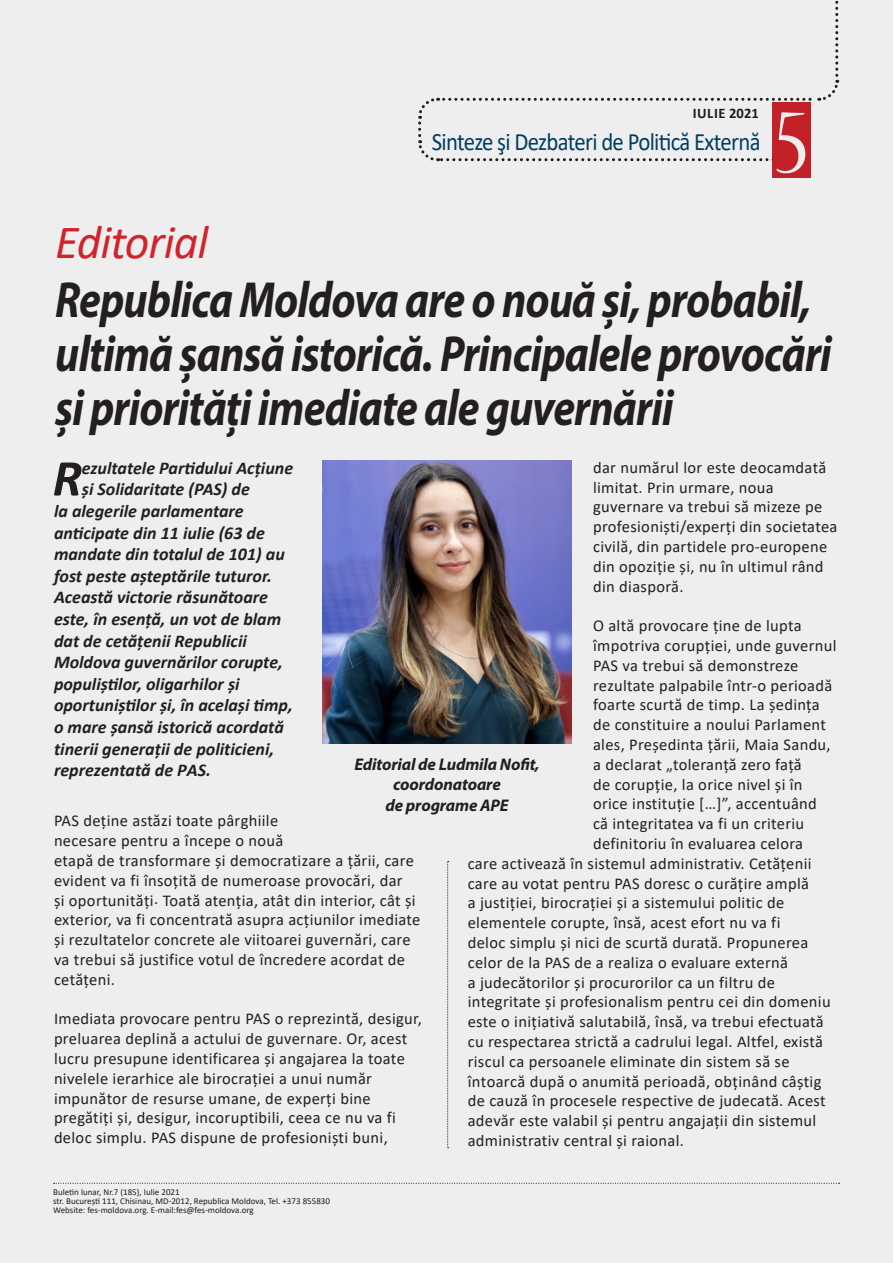
<style>
.page{position:relative;width:893px;height:1263px;background:#eeeeef}
.page>*{position:absolute;margin:0;border:0;box-sizing:border-box;transform-origin:0 0}
.t1{font:condensed 102px "Nueva Std";color:#fff}
.MANSHETA{font:italic 700 52.05px "Calibri";color:#231f20}
.texte{font:italic 700 51px/54px "Myriad Pro";letter-spacing:-.02em;color:#231f20;scale:.85 1}
.texte-2{font:italic 47.85px "Calibri";letter-spacing:-.02em;color:#d1232a}
.t2{font:25.05px "Calibri";letter-spacing:-.03em;color:#014368;scale:.91 1}
.MANSHETA-2{font:italic 700 18px "Calibri";color:#231f20}
.texte-3{font:italic 700 16.95px/20.2px "Myriad Pro";letter-spacing:-.01em;color:#231f20;text-align:center}
.texte-4{font:16.5px/19.8px "Calibri";letter-spacing:.02em;color:#231f20}
.t3{font:700 14.55px "Calibri";letter-spacing:.04em;color:#231f20}
.t4{font:9px/9px "Calibri";color:#231f20}
</style>
<div class="page">
<svg style="left:447px;top:861px;width:2px;height:287px"></svg>
<img style="left:322px;top:460px;width:250px;height:283px">
<p class="t3" style="left:693px;top:103px;width:68px">IULIE 2021</p>
<p class="t1" style="left:775px;top:96px;width:35px">5</p>
<h3 class="t2" style="left:432px;top:124px;width:363px">Sinteze şi Dezbateri de Politică Externă</h3>
<p class="texte-2" style="left:55px;top:209px;width:155px">Editorial</p>
<p class="texte" style="left:55px;top:271px;width:915px">Republica Moldova are o nouă și, probabil, ultimă șansă istorică. Principalele provocări și priorități imediate ale guvernării</p>
<p class="MANSHETA" style="left:53px;top:441px;width:31px">R</p>
<p class="MANSHETA-2" style="left:82px;top:455px;width:213px">ezultatele Partidului Acțiune</p>
<p class="texte-4" style="left:593px;top:457px;width:246px">dar numărul lor este deocamdată limitat. Prin urmare, noua guvernare va trebui să mizeze pe profesioniști/experți din societatea civilă, din partidele pro-europene din opoziție și, nu în ultimul rând din diasporă.</p>
<p class="texte-4" style="left:593px;top:615px;width:210px">O altă provocare ține de lupta</p>
<p class="texte-4" style="left:593px;top:635px;width:245px">împotriva corupției, unde guvernul</p>
<p class="texte-4" style="left:593px;top:655px;width:207px">PAS va trebui să demonstreze</p>
<p class="texte-4" style="left:593px;top:675px;width:241px">rezultate palpabile într-o perioadă</p>
<p class="texte-4" style="left:593px;top:694px;width:228px">foarte scurtă de timp. La ședința</p>
<p class="texte-4" style="left:593px;top:714px;width:234px">de constituire a noului Parlament</p>
<p class="texte-4" style="left:593px;top:734px;width:239px">ales, Președinta țării, Maia Sandu,</p>
<p class="texte-4" style="left:593px;top:754px;width:210px">a declarat „toleranță zero față</p>
<p class="texte-4" style="left:593px;top:774px;width:211px">de corupție, la orice nivel și în</p>
<p class="texte-4" style="left:593px;top:793px;width:225px">orice instituție […]”, accentuând</p>
<p class="texte-4" style="left:593px;top:813px;width:213px">că integritatea va fi un criteriu</p>
<p class="texte-4" style="left:593px;top:833px;width:211px">definitoriu în evaluarea celora</p>
<p class="texte-4" style="left:468px;top:853px;width:345px">care activează în sistemul administrativ. Cetățenii</p>
<p class="texte-4" style="left:468px;top:873px;width:343px">care au votat pentru PAS doresc o curățire amplă</p>
<p class="texte-4" style="left:468px;top:892px;width:318px">a justiției, birocrației și a sistemului politic de</p>
<p class="texte-4" style="left:468px;top:912px;width:314px">elementele corupte, însă, acest efort nu va fi</p>
<p class="texte-4" style="left:468px;top:932px;width:342px">deloc simplu și nici de scurtă durată. Propunerea</p>
<p class="texte-4" style="left:468px;top:952px;width:322px">celor de la PAS de a realiza o evaluare externă</p>
<p class="texte-4" style="left:468px;top:972px;width:309px">a judecătorilor și procurorilor ca un filtru de</p>
<p class="texte-4" style="left:468px;top:991px;width:364px">integritate și profesionalism pentru cei din domeniu</p>
<p class="texte-4" style="left:468px;top:1011px;width:358px">este o inițiativă salutabilă, însă, va trebui efectuată</p>
<p class="texte-4" style="left:468px;top:1031px;width:357px">cu respectarea strictă a cadrului legal. Altfel, există</p>
<p class="texte-4" style="left:468px;top:1051px;width:323px">riscul ca persoanele eliminate din sistem să se</p>
<p class="texte-4" style="left:468px;top:1071px;width:355px">întoarcă după o anumită perioadă, obținând câștig</p>
<p class="texte-4" style="left:468px;top:1090px;width:359px">de cauză în procesele respective de judecată. Acest</p>
<p class="texte-4" style="left:468px;top:1110px;width:350px">adevăr este valabil și pentru angajații din sistemul</p>
<p class="texte-4" style="left:468px;top:1130px;width:218px">administrativ central și raional.</p>
<p class="MANSHETA-2" style="left:82px;top:477px;width:170px">și Solidaritate (PAS) de</p>
<p class="MANSHETA-2" style="left:54px;top:498px;width:191px">la alegerile parlamentare</p>
<p class="MANSHETA-2" style="left:54px;top:520px;width:212px">anticipate din 11 iulie (63 de</p>
<p class="MANSHETA-2" style="left:54px;top:541px;width:232px">mandate din totalul de 101) au</p>
<p class="MANSHETA-2" style="left:54px;top:563px;width:219px">fost peste așteptările tuturor.</p>
<p class="MANSHETA-2" style="left:54px;top:585px;width:216px">Această victorie răsunătoare</p>
<p class="MANSHETA-2" style="left:54px;top:606px;width:229px">este, în esență, un vot de blam</p>
<p class="MANSHETA-2" style="left:54px;top:628px;width:194px">dat de cetățenii Republicii</p>
<p class="MANSHETA-2" style="left:54px;top:649px;width:230px">Moldova guvernărilor corupte,</p>
<p class="MANSHETA-2" style="left:54px;top:671px;width:187px">populiștilor, oligarhilor și</p>
<p class="MANSHETA-2" style="left:54px;top:693px;width:240px">oportuniștilor și, în același timp,</p>
<p class="MANSHETA-2" style="left:54px;top:714px;width:232px">o mare șansă istorică acordată</p>
<p class="MANSHETA-2" style="left:54px;top:736px;width:222px">tinerii generații de politicieni,</p>
<p class="MANSHETA-2" style="left:54px;top:757px;width:158px">reprezentată de PAS.</p>
<p class="texte-4" style="left:54px;top:810px;width:368px">PAS deține astăzi toate pârghiile<br>necesare pentru a începe o nouă<br>etapă de transformare și democratizare a țării, care evident va fi însoțită de numeroase provocări, dar<br>și oportunități. Toată atenția, atât din interior, cât și exterior, va fi concentrată asupra acțiunilor imediate și rezultatelor concrete ale viitoarei guvernări, care va trebui să justifice votul de încredere acordat de cetățeni.</p>
<p class="texte-4" style="left:54px;top:1008px;width:370px">Imediata provocare pentru PAS o reprezintă, desigur, preluarea deplină a actului de guvernare. Or, acest lucru presupune identificarea și angajarea la toate nivelele ierarhice ale birocrației a unui număr impunător de resurse umane, de experți bine pregătiți și, desigur, incoruptibili, ceea ce nu va fi deloc simplu. PAS dispune de profesioniști buni,</p>
<p class="texte-3" style="left:354px;top:754px;width:187px">Editorial de Ludmila Nofit, coordonatoare</p>
<p class="texte-3" style="left:385px;top:794px;width:125px">de programe APE</p>
<p class="t4" style="left:53px;top:1187px;width:278px">Buletin lunar, Nr.7 (185), Iulie 2021<br>str. București 111, Chisinau, MD-2012, Republica Moldova, Tel. +373 855830<br>Website: fes-moldova.org. E-mail:fes@fes-moldova.org</p>
</div>
